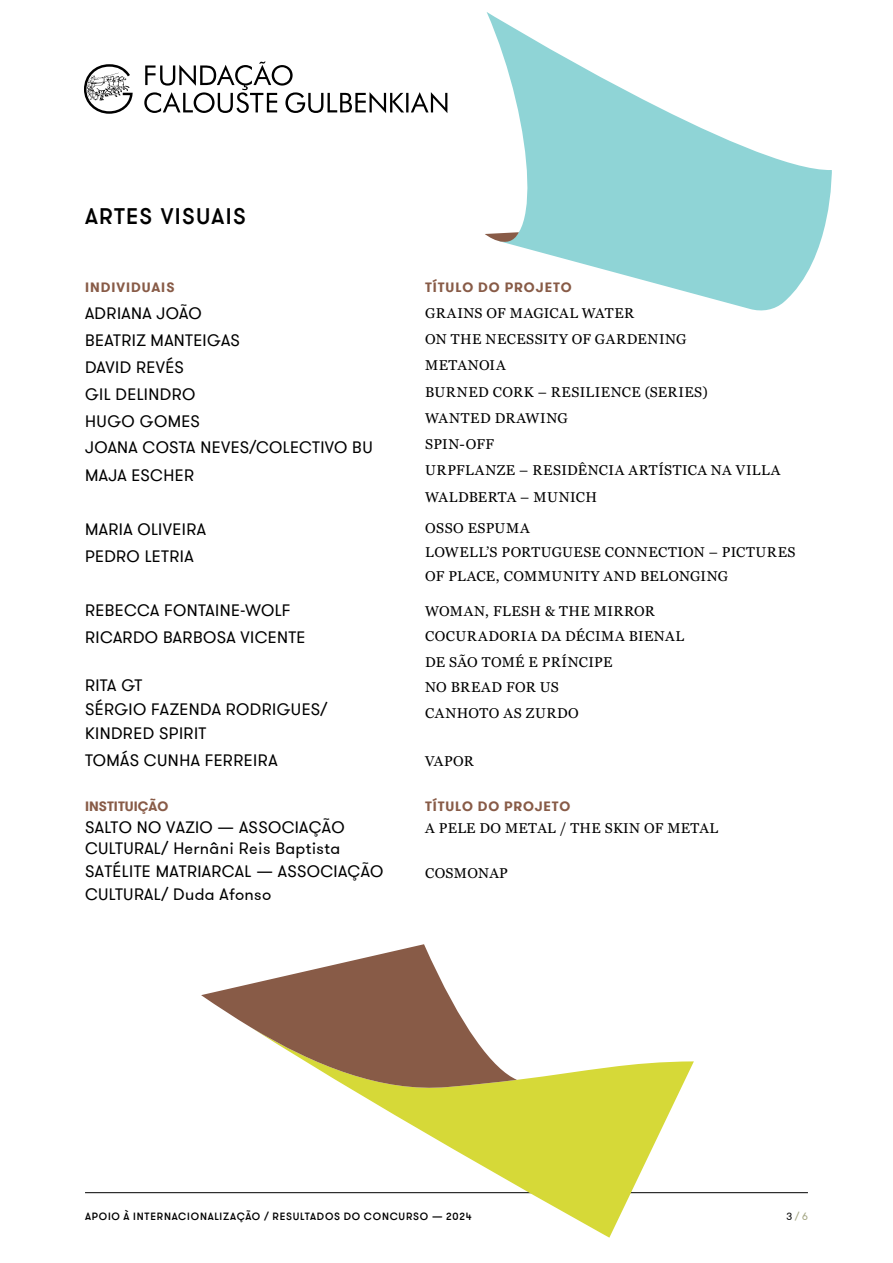
<style>
.page{position:relative;width:893px;height:1263px;background:#fff}
.page>*{position:absolute;margin:0;border:0;box-sizing:border-box;transform-origin:0 0}
.t1{font:500 22.5px "GT Walsheim";letter-spacing:.06em;color:#000}
.t2{font:16.5px/26.8px "GT Walsheim";letter-spacing:.02em;color:#000}
.t3{font:14.25px/26.2px "Georgia";letter-spacing:.03em;color:#000}
.t4{font:700 13.5px "GT Walsheim";letter-spacing:.06em;color:#885b47}
.t5{font:700 13.5px "GT Walsheim";letter-spacing:.005em;color:#885b47}
.t6{font:500 10.5px "GT Walsheim";letter-spacing:.07em;color:#000}
.t7{font:10.5px "GT Walsheim";color:#a4a683}
.s1{color:#000}
</style>
<div class="page">
<hr style="left:85px;top:1192px;width:723px;height:1px;background:#000">
<svg style="left:144px;top:61px;width:303px;height:52px"></svg>
<svg style="left:84px;top:64px;width:49px;height:50px"></svg>
<svg style="left:250px;top:1061px;width:444px;height:177px"></svg>
<svg style="left:201px;top:944px;width:316px;height:148px;fill:#885b47"></svg>
<svg style="left:487px;top:12px;width:345px;height:299px;fill:#8fd4d6"></svg>
<svg style="left:485px;top:232px;width:34px;height:21px"></svg>
<h1 class="t1" style="left:85px;top:202px;width:162px">ARTES VISUAIS</h1>
<p class="t4" style="left:85px;top:278px;width:91px">INDIVIDUAIS</p>
<p class="t2" style="left:85px;top:299px;width:289px">ADRIANA JOÃO<br>BEATRIZ MANTEIGAS<br>DAVID REVÉS<br>GIL DELINDRO<br>HUGO GOMES<br>JOANA COSTA NEVES/COLECTIVO BU</p>
<p class="t2" style="left:85px;top:461px;width:111px">MAJA ESCHER</p>
<p class="t2" style="left:85px;top:515px;width:123px">MARIA OLIVEIRA<br>PEDRO LETRIA</p>
<p class="t2" style="left:85px;top:596px;width:222px">REBECCA FONTAINE-WOLF<br>RICARDO BARBOSA VICENTE</p>
<p class="t2" style="left:85px;top:673px;width:244px;line-height:24px">RITA GT<br>SÉRGIO FAZENDA RODRIGUES/<br>KINDRED SPIRIT</p>
<p class="t2" style="left:85px;top:746px;width:194px">TOMÁS CUNHA FERREIRA</p>
<p class="t5" style="left:85px;top:797px;width:85px">INSTITUIÇÃO</p>
<p class="t2" style="left:85px;top:816px;width:300px;line-height:22.2px">SALTO NO VAZIO — ASSOCIAÇÃO<br>CULTURAL/ Hernâni Reis Baptista<br>SATÉLITE MATRIARCAL — ASSOCIAÇÃO<br>CULTURAL/ Duda Afonso</p>
<p class="t4" style="left:425px;top:278px;width:148px">TÍTULO DO PROJETO</p>
<p class="t3" style="left:425px;top:299px;width:357px">GRAINS OF MAGICAL WATER<br>ON THE NECESSITY OF GARDENING<br>METANOIA<br>BURNED CORK – RESILIENCE (SERIES)<br>WANTED DRAWING<br>SPIN-OFF<br>URPFLANZE – RESIDÊNCIA ARTÍSTICA NA VILLA<br>WALDBERTA – MUNICH</p>
<p class="t3" style="left:425px;top:516px;width:372px;line-height:24px">OSSO ESPUMA<br>LOWELL’S PORTUGUESE CONNECTION – PICTURES<br>OF PLACE, COMMUNITY AND BELONGING</p>
<p class="t3" style="left:425px;top:597px;width:260px;line-height:25.5px">WOMAN, FLESH &amp; THE MIRROR<br>COCURADORIA DA DÉCIMA BIENAL<br>DE SÃO TOMÉ E PRÍNCIPE<br>NO BREAD FOR US<br>CANHOTO AS ZURDO</p>
<p class="t3" style="left:425px;top:747px;width:50px">VAPOR</p>
<p class="t4" style="left:425px;top:797px;width:147px">TÍTULO DO PROJETO</p>
<p class="t3" style="left:425px;top:814px;width:294px">A PELE DO METAL / THE SKIN OF METAL</p>
<p class="t3" style="left:425px;top:859px;width:84px">COSMONAP</p>
<p class="t6" style="left:85px;top:1209px;width:388px">APOIO À INTERNACIONALIZAÇÃO / RESULTADOS DO CONCURSO — 2024</p>
<p class="t7" style="left:786px;top:1209px;width:23px"><span class="s1">3</span> / 6</p>
</div>
